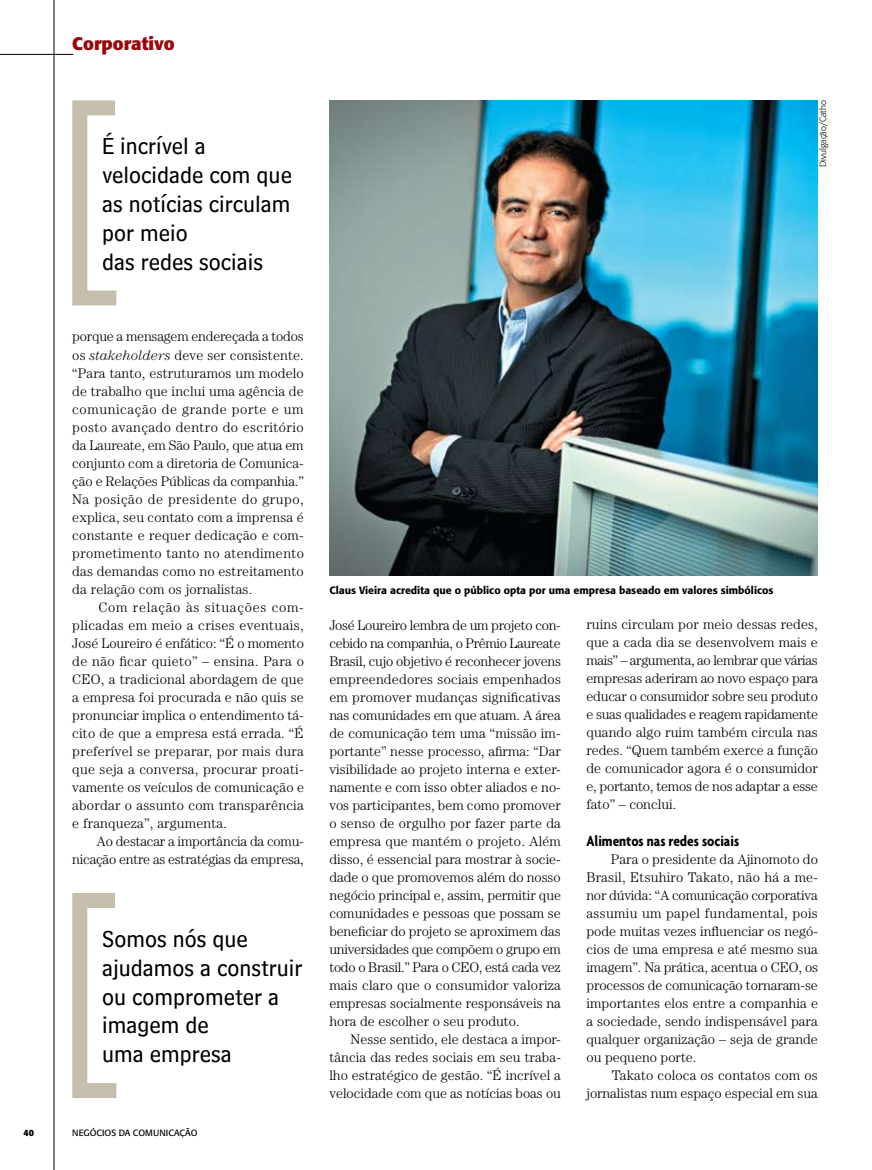
<style>
.page{position:relative;width:872px;height:1170px;background:#fff}
.page>*{position:absolute;margin:0;border:0;box-sizing:border-box;transform-origin:0 0}
.t1{font:24px/28.8px "Bell Centennial Sub Caption";color:#000}
.t2{font:700 18px "Formata";color:#98080c}
.t3{font:700 condensed 15.75px "Agenda";color:#000}
.t4{font:300 13.95px/18px "Century";color:#000;text-align:justify}
.t5{font:500 10.5px "Formata";color:#000}
.t6{font:9px "Formata";color:#000}
.t7{font:300 9px "Formata";color:#000}
.t8{font:700 9px "Formata";color:#000}
.s1{font-style:italic}
</style>
<div class="page">
<hr style="left:54px;top:0;width:1px;height:1169px;background:#000">
<hr style="left:0;top:54px;width:73px;height:1px;background:#000">
<img style="left:329px;top:100px;width:489px;height:475px">
<svg style="left:72px;top:893px;width:45px;height:205px"></svg>
<svg style="left:72px;top:100px;width:45px;height:206px"></svg>
<p class="t2" style="left:72px;top:32px;width:104px">Corporativo</p>
<h1 class="t1" style="left:102px;top:132px;width:191px">É incrível a velocidade com que as notícias circulam por meio<br>das redes sociais</h1>
<p class="t4" style="left:72px;top:327px;width:233px">porque a mensagem endereçada a todos os <span class="s1">stakeholders</span> deve ser consistente. “Para tanto, estruturamos um modelo de trabalho que inclui uma agência de comunicação de grande porte e um posto avançado dentro do escritório da Laureate, em São Paulo, que atua em conjunto com a diretoria de Comunica&shy;ção e Relações Públicas da companhia.” Na posição de presidente do grupo, explica, seu contato com a imprensa é constante e requer dedicação e com&shy;prometimento tanto no atendimento das demandas como no estreitamento da relação com os jornalistas.</p>
<p class="t4" style="left:72px;top:597px;width:233px;text-indent:26px">Com relação às situações com&shy;plicadas em meio a crises eventuais, José Loureiro é enfático: “É o momento de não ficar quieto” – ensina. Para o CEO, a tradicional abordagem de que a empresa foi procurada e não quis se pronunciar implica o entendimento tá&shy;cito de que a empresa está errada. “É preferível se preparar, por mais dura que seja a conversa, procurar proati&shy;vamente os veículos de comunicação e abordar o assunto com transparência e franqueza”, argumenta.</p>
<p class="t4" style="left:72px;top:831px;width:233px;text-align:right">Ao destacar a importância da comu&shy;nicação entre as estratégias da empresa,</p>
<h1 class="t1" style="left:102px;top:924px;width:202px">Somos nós que ajudamos a construir ou comprometer a imagem de<br>uma empresa</h1>
<p class="t8" style="left:24px;top:1127px;width:12px">40</p>
<p class="t6" style="left:72px;top:1127px;width:30px">NEGÓCIOS</p>
<p class="t6" style="left:119px;top:1127px;width:27px">DA COMUNICAÇ</p>
<p class="t6" style="left:185px;top:1127px;width:12px">ÃO</p>
<p class="t7" style="left:817px;top:167px;width:68px;rotate:-90deg">Divulgação/Catho</p>
<p class="t5" style="left:329px;top:583px;width:445px">Claus Vieira acredita que o público opta por uma empresa baseado em valores simbólicos</p>
<p class="t4" style="left:329px;top:615px;width:233px">José Loureiro lembra de um projeto con&shy;cebido na companhia, o Prêmio Laureate Brasil, cujo objetivo é reconhecer jovens empreendedores sociais empenhados em promover mudanças significativas nas comunidades em que atuam. A área de comunicação tem uma “missão im&shy;portante” nesse processo, afirma: “Dar visibilidade ao projeto interna e exter&shy;namente e com isso obter aliados e no&shy;vos participantes, bem como promover o senso de orgulho por fazer parte da empresa que mantém o projeto. Além disso, é essencial para mostrar à socie&shy;dade o que promovemos além do nosso negócio principal e, assim, permitir que comunidades e pessoas que possam se beneficiar do projeto se aproximem das universidades que compõem o grupo em todo o Brasil.” Para o CEO, está cada vez mais claro que o consumidor valoriza empresas socialmente responsáveis na hora de escolher o seu produto.</p>
<p class="t4" style="left:329px;top:1029px;width:233px;text-indent:21px">Nesse sentido, ele destaca a impor&shy;tância das redes sociais em seu traba&shy;lho estratégico de gestão. “É incrível a velocidade com que as notícias boas ou</p>
<p class="t4" style="left:586px;top:615px;width:233px">ruins circulam por meio dessas redes, que a cada dia se desenvolvem mais e mais” – argumenta, ao lembrar que várias empresas aderiram ao novo espaço para educar o consumidor sobre seu produto e suas qualidades e reagem rapidamente quando algo ruim também circula nas redes. “Quem também exerce a função de comunicador agora é o consumidor e, portanto, temos de nos adaptar a esse fato” – conclui.</p>
<p class="t3" style="left:586px;top:831px;width:154px">Alimentos nas redes sociais</p>
<p class="t4" style="left:586px;top:849px;width:233px;text-indent:25px">Para o presidente da Ajinomoto do Brasil, Etsuhiro Takato, não há a me&shy;nor dúvida: “A comunicação corporativa assumiu um papel fundamental, pois pode muitas vezes influenciar os negó&shy;cios de uma empresa e até mesmo sua imagem”. Na prática, acentua o CEO, os processos de comunicação tornaram-se importantes elos entre a companhia e a sociedade, sendo indispensável para qualquer organização – seja de grande ou pequeno porte.</p>
<p class="t4" style="left:586px;top:1065px;width:233px;text-align:right">Takato coloca os contatos com os jornalistas num espaço especial em sua</p>
</div>
